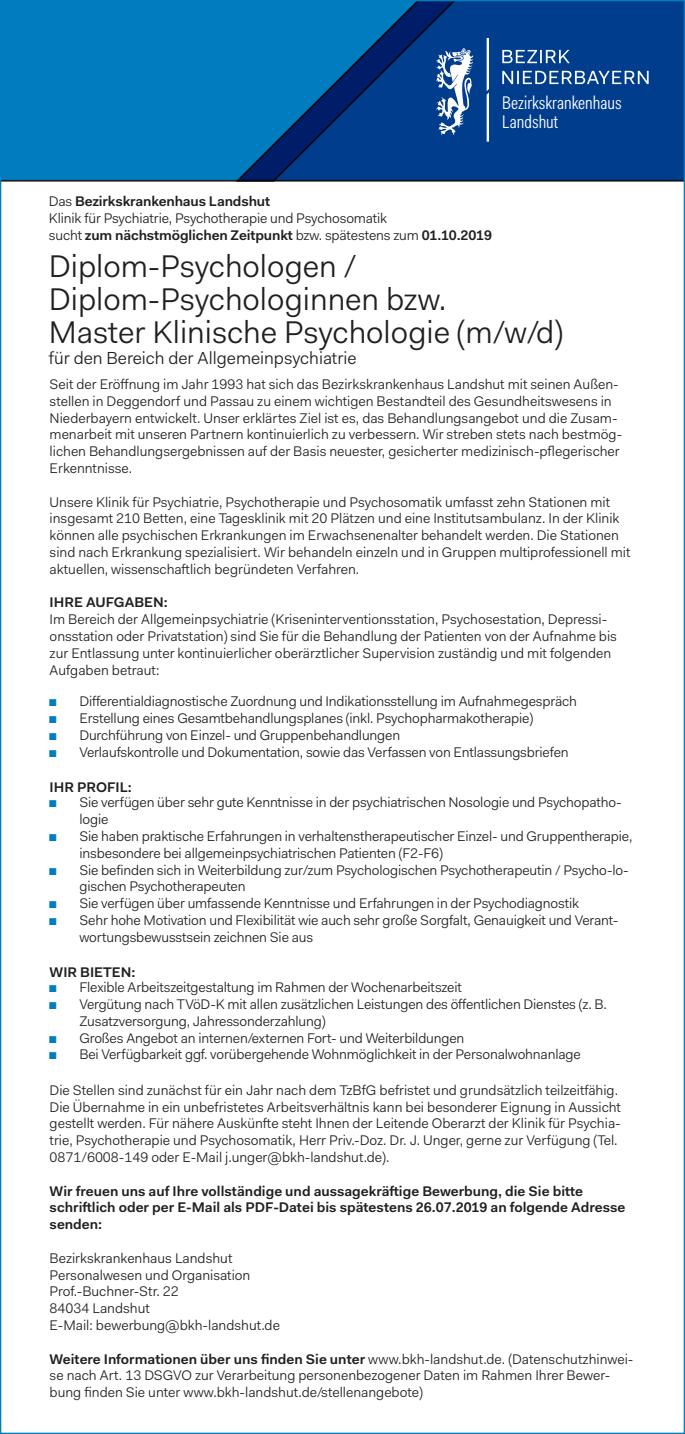
<style>
.page{position:relative;width:685px;height:1434px;background:#fff}
.page>*{position:absolute;margin:0;border:0;box-sizing:border-box;transform-origin:0 0}
.t1{font:31.5px "Fakt Pro Blond";color:#231f20}
.t2{font:18.38px/19.4px "Fakt Con Pro Blond";color:#fff}
.t3{font:17.5px "Fakt Pro Blond";color:#231f20}
.t4{font:14px/16.8px "Fakt Pro Blond";color:#231f20}
.t5{font:600 14px/16.8px "Fakt Pro";color:#231f20}
.t6{font:14px "Fakt Pro Blond";color:#007dbe}
.s1{font-family:"Fakt Pro Blond";font-weight:400}
.s2{font-family:"Fakt Pro";font-weight:600}
</style>
<div class="page">
<div style="left:2px;top:2px;width:232px;height:180px;background:#007dbe"></div>
<svg style="left:234px;top:2px;width:449px;height:180px;background:#004892"></svg>
<svg style="left:436px;top:48px;width:37px;height:87px"></svg>
<svg style="left:486px;top:38px;width:3px;height:104px"></svg>
<svg style="left:502px;top:71px;width:146px;height:13px"></svg>
<svg style="left:502px;top:50px;width:67px;height:13px"></svg>
<p class="t2" style="left:502px;top:93px;width:121px">Bezirkskrankenhaus<br>Landshut</p>
<p class="t5" style="left:49px;top:193px;width:223px"><span class="s1">Das</span> Bezirkskrankenhaus Landshut</p>
<p class="t4" style="left:49px;top:209px;width:340px">Klinik für Psychiatrie, Psychotherapie und Psychosomatik</p>
<p class="t5" style="left:49px;top:226px;width:444px"><span class="s1">sucht</span> zum nächstmöglichen Zeitpunkt <span class="s1">bzw. spätestens zum</span> 01.10.2019</p>
<p class="t1" style="left:49px;top:245px;width:309px">Diplom-Psychologen /</p>
<p class="t1" style="left:49px;top:278px;width:399px">Diplom-Psychologinnen bzw.</p>
<p class="t1" style="left:49px;top:311px;width:515px">Master Klinische Psychologie (m/w/d)</p>
<p class="t3" style="left:49px;top:346px;width:309px">für den Bereich der Allgemeinpsychiatrie</p>
<p class="t4" style="left:50px;top:376px;width:574px">Seit der Eröffnung im Jahr 1993 hat sich das Bezirkskrankenhaus Landshut mit seinen Außen&shy;stellen in Deggendorf und Passau zu einem wichtigen Bestandteil des Gesundheitswesens in Niederbayern entwickelt. Unser erklärtes Ziel ist es, das Behandlungsangebot und die Zusam&shy;menarbeit mit unseren Partnern kontinuierlich zu verbessern. Wir streben stets nach bestmög&shy;lichen Behandlungsergebnissen auf der Basis neuester, gesicherter medizinisch-pflegerischer Erkenntnisse.</p>
<p class="t4" style="left:50px;top:493px;width:582px">Unsere Klinik für Psychiatrie, Psychotherapie und Psychosomatik umfasst zehn Stationen mit insgesamt 210 Betten, eine Tagesklinik mit 20 Plätzen und eine Institutsambulanz. In der Klinik können alle psychischen Erkrankungen im Erwachsenenalter behandelt werden. Die Stationen sind nach Erkrankung spezialisiert. Wir behandeln einzeln und in Gruppen multiprofessionell mit aktuellen, wissenschaftlich begründeten Verfahren.</p>
<p class="t5" style="left:50px;top:594px;width:120px">IHRE AUFGABEN:</p>
<p class="t4" style="left:50px;top:611px;width:568px">Im Bereich der Allgemeinpsychiatrie (Kriseninterventionsstation, Psychosestation, Depressi&shy;onsstation oder Privatstation) sind Sie für die Behandlung der Patienten von der Aufnahme bis zur Entlassung unter kontinuierlicher oberärztlicher Supervision zuständig und mit folgenden Aufgaben betraut:</p>
<p class="t6" style="left:50px;top:692px;width:8px">◼</p>
<p class="t4" style="left:79px;top:693px;width:499px">Differentialdiagnostische Zuordnung und Indikationsstellung im Aufnahmegespräch</p>
<p class="t6" style="left:50px;top:709px;width:8px">◼</p>
<p class="t4" style="left:79px;top:710px;width:455px">Erstellung eines Gesamtbehandlungsplanes (inkl. Psychopharmakotherapie)</p>
<p class="t6" style="left:50px;top:726px;width:8px">◼</p>
<p class="t4" style="left:79px;top:727px;width:322px">Durchführung von Einzel- und Gruppenbehandlungen</p>
<p class="t6" style="left:50px;top:743px;width:8px">◼</p>
<p class="t4" style="left:79px;top:743px;width:490px">Verlaufskontrolle und Dokumentation, sowie das Verfassen von Entlassungsbriefen</p>
<p class="t5" style="left:50px;top:779px;width:84px">IHR PROFIL:</p>
<p class="t6" style="left:50px;top:793px;width:8px">◼</p>
<p class="t4" style="left:79px;top:794px;width:544px">Sie verfügen über sehr gute Kenntnisse in der psychiatrischen Nosologie und Psychopatho&shy;logie</p>
<p class="t6" style="left:50px;top:827px;width:8px">◼</p>
<p class="t4" style="left:79px;top:827px;width:554px">Sie haben praktische Erfahrungen in verhaltenstherapeutischer Einzel- und Gruppentherapie, insbesondere bei allgemeinpsychiatrischen Patienten (F2-F6)</p>
<p class="t6" style="left:50px;top:860px;width:8px">◼</p>
<p class="t4" style="left:79px;top:861px;width:551px">Sie befinden sich in Weiterbildung zur/zum Psychologischen Psychotherapeutin / Psycho-lo&shy;gischen Psychotherapeuten</p>
<p class="t6" style="left:50px;top:894px;width:8px">◼</p>
<p class="t4" style="left:79px;top:895px;width:501px">Sie verfügen über umfassende Kenntnisse und Erfahrungen in der Psychodiagnostik</p>
<p class="t6" style="left:50px;top:911px;width:8px">◼</p>
<p class="t4" style="left:79px;top:911px;width:540px">Sehr hohe Motivation und Flexibilität wie auch sehr große Sorgfalt, Genauigkeit und Verant&shy;wortungsbewusstsein zeichnen Sie aus</p>
<p class="t5" style="left:50px;top:964px;width:87px">WIR BIETEN:</p>
<p class="t6" style="left:50px;top:978px;width:8px">◼</p>
<p class="t4" style="left:79px;top:979px;width:384px">Flexible Arbeitszeitgestaltung im Rahmen der Wochenarbeitszeit</p>
<p class="t6" style="left:50px;top:995px;width:8px">◼</p>
<p class="t4" style="left:79px;top:995px;width:529px">Vergütung nach TVöD-K mit allen zusätzlichen Leistungen des öffentlichen Dienstes (z. B.<br>Zusatzversorgung, Jahressonderzahlung)</p>
<p class="t6" style="left:50px;top:1028px;width:8px">◼</p>
<p class="t4" style="left:79px;top:1029px;width:386px">Großes Angebot an internen/externen Fort- und Weiterbildungen</p>
<p class="t6" style="left:50px;top:1045px;width:8px">◼</p>
<p class="t4" style="left:79px;top:1046px;width:502px">Bei Verfügbarkeit ggf. vorübergehende Wohnmöglichkeit in der Personalwohnanlage</p>
<p class="t4" style="left:50px;top:1081px;width:573px">Die Stellen sind zunächst für ein Jahr nach dem TzBfG befristet und grundsätzlich teilzeitfähig.<br>Die Übernahme in ein unbefristetes Arbeitsverhältnis kann bei besonderer Eignung in Aussicht gestellt werden. Für nähere Auskünfte steht Ihnen der Leitende Oberarzt der Klinik für Psychia&shy;trie, Psychotherapie und Psychosomatik, Herr Priv.-Doz. Dr. J. Unger, gerne zur Verfügung (Tel.<br>0871/6008-149 oder E-Mail j.unger@bkh-landshut.de).</p>
<p class="t5" style="left:50px;top:1182px;width:577px">Wir freuen uns auf Ihre vollständige und aussagekräftige Bewerbung, die Sie bitte schriftlich oder per E-Mail als PDF-Datei bis spätestens 26.07.2019 an folgende Adresse senden:</p>
<p class="t4" style="left:50px;top:1249px;width:184px">Bezirkskrankenhaus Landshut</p>
<p class="t4" style="left:50px;top:1266px;width:202px">Personalwesen und Organisation</p>
<p class="t4" style="left:50px;top:1283px;width:131px">Prof.-Buchner-Str. 22</p>
<p class="t4" style="left:50px;top:1300px;width:102px">84034 Landshut</p>
<p class="t4" style="left:50px;top:1316px;width:232px">E-Mail: bewerbung@bkh-landshut.de</p>
<p class="t4" style="left:50px;top:1350px;width:585px"><span class="s2">Weitere Informationen über uns finden Sie unter</span> www.bkh-landshut.de. (Datenschutzhinwei&shy;se nach Art. 13 DSGVO zur Verarbeitung personenbezogener Daten im Rahmen Ihrer Bewer&shy;bung finden Sie unter www.bkh-landshut.de/stellenangebote)</p>
</div>
